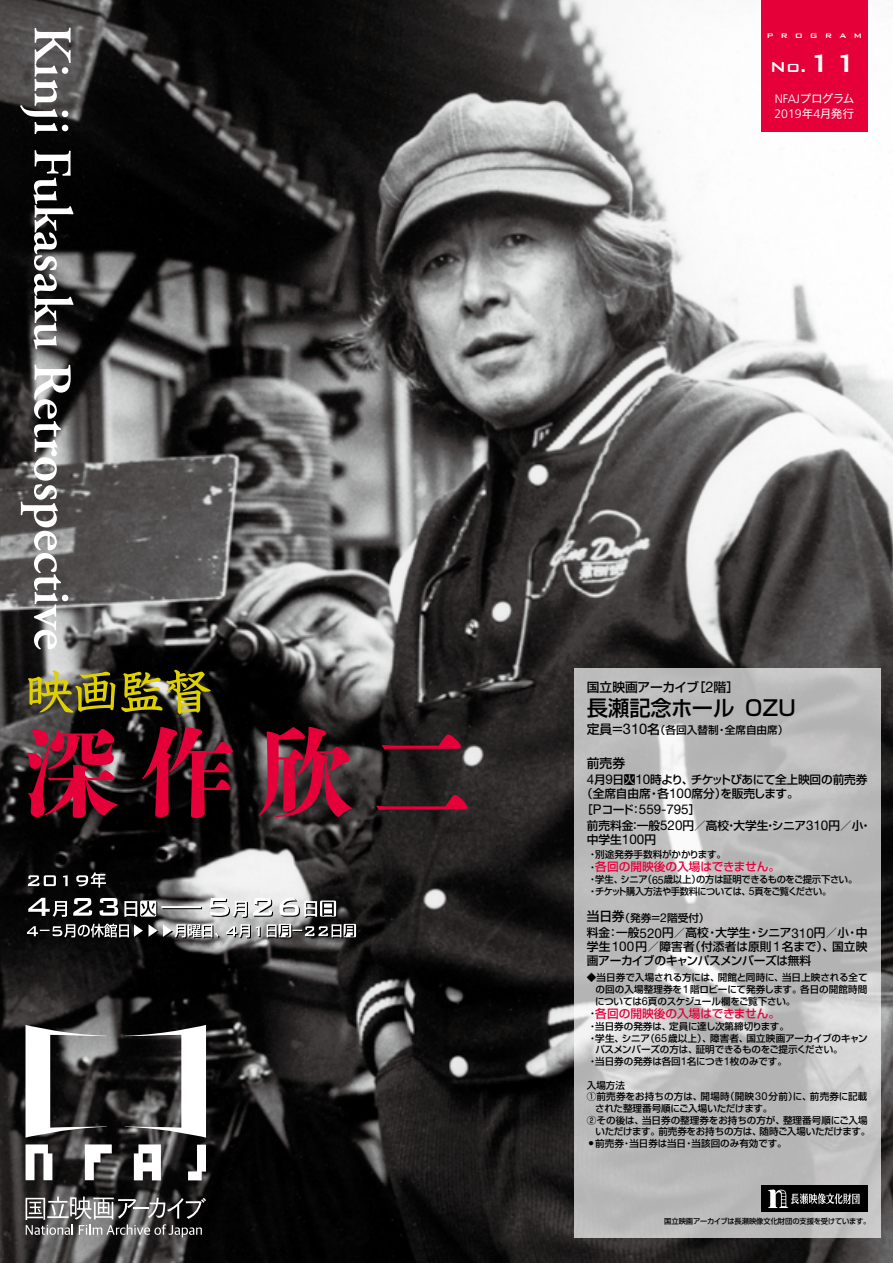
<style>
.page{position:relative;width:893px;height:1263px;background:#fff}
.page>*{position:absolute;margin:0;border:0;box-sizing:border-box;transform-origin:0 0}
.t1{font:600 54.15px "Adobe Garamond Pro";color:#fff}
.t2{font:500 21.3px "Shin Go Pro";color:#000}
.t3{font:500 19.2px "Bank Gothic";color:#fff}
.t4{font:13.5px "Helvetica Neue";letter-spacing:-.005em;color:#000}
.t5{font:500 12.75px "Shin Go Pro";letter-spacing:-.01em;color:#000}
.t6{font:300 12.3px "Frutiger";color:#fff}
.t7{font:500 11.7px/13.8px "Shin Go Pro";letter-spacing:-.015em;color:#000}
.t8{font:500 11.7px "Shin Go Pro";color:#e60039}
.t9{font:11.7px "Hira Kaku Std W4";letter-spacing:-.07em;color:#fff}
.t10{font:500 10.65px "Shin Go Pro";color:#000}
.t11{font:500 10.65px "Bank Gothic";letter-spacing:.7em;color:#fff}
.t12{font:500 9.6px/11.7px "Shin Go Pro";letter-spacing:-.015em;color:#000;text-align:justify}
.t13{font:500 9.6px/11.7px "Shin Go Pro";letter-spacing:-.04em;color:#000}
.t14{font:500 9.6px "Shin Go Pro";letter-spacing:.02em;color:#000}
.t15{font:500 9.6px "Shin Go Pro";letter-spacing:.005em;color:#000}
.t16{font:500 7.5px "Shin Go Pro";letter-spacing:-.02em;color:#000}
.s1{font-size:34.05px}
.s2{font-family:"Frutiger";font-weight:300;font-size:12.3px}
.s3{font-family:"Hira Kaku Std W4";font-weight:400;font-size:11.7px}
.s4{font-family:"Helvetica Neue";font-weight:400;font-size:14.7px}
.s5{font-size:12.75px}
.s6{font-family:"Helvetica Neue";font-weight:400;font-size:13.5px}
.s7{font-family:"Shin Go Pro";font-weight:500;font-size:11.7px}
.s8{font-size:9.6px;color:#000}
.s9{font-family:"Helvetica Neue";font-weight:400;font-size:10.95px}
.s10{font-family:"Helvetica Neue";font-weight:400;font-size:12.15px}
</style>
<div class="page">
<img style="left:0;top:0;width:893px;height:1263px">
<svg style="left:574px;top:668px;width:306px;height:569px;background:#bfbfbf"></svg>
<div style="left:761px;top:0;width:106px;height:132px;background:#e60039"></div>
<div style="left:761px;top:1186px;width:106px;height:26px;background:#000"></div>
<svg style="left:768px;top:1189px;width:91px;height:19px"></svg>
<svg style="left:27px;top:924px;width:330px;height:14px"></svg>
<svg style="left:28px;top:897px;width:309px;height:21px"></svg>
<svg style="left:28px;top:872px;width:79px;height:17px"></svg>
<svg style="left:26px;top:1025px;width:81px;height:113px"></svg>
<svg style="left:125px;top:1025px;width:81px;height:113px"></svg>
<svg style="left:85px;top:1144px;width:27px;height:36px"></svg>
<svg style="left:26px;top:1144px;width:26px;height:36px"></svg>
<svg style="left:188px;top:1145px;width:18px;height:35px"></svg>
<svg style="left:134px;top:1144px;width:27px;height:36px"></svg>
<svg style="left:26px;top:1196px;width:180px;height:41px;background:#696868"></svg>
<svg style="left:28px;top:670px;width:183px;height:44px;background:#6c661d"></svg>
<svg style="left:26px;top:729px;width:92px;height:89px;background:#7c132d"></svg>
<svg style="left:142px;top:727px;width:91px;height:91px;background:#5e0a1e"></svg>
<svg style="left:258px;top:727px;width:94px;height:90px;background:#801b34"></svg>
<svg style="left:377px;top:734px;width:90px;height:76px;background:#3a1c22"></svg>
<h1 class="t1" style="left:83px;top:26px;width:626px;rotate:90deg">Kinji Fukasaku Retrospective</h1>
<p class="t11" style="left:767px;top:29px;width:97px">program</p>
<h3 class="t3" style="left:770px;top:56px;width:91px">No.<span class="s1">11</span></h3>
<p class="t9" style="left:775px;top:90px;width:81px"><span class="s2">NFAJ</span>プログラム</p>
<p class="t6" style="left:774px;top:106px;width:81px">2019<span class="s3">年</span>4<span class="s3">月発行</span></p>
<h3 class="t5" style="left:587px;top:676px;width:154px">国立映画アーカイブ［<span class="s4">2</span>階］</h3>
<h2 class="t2" style="left:587px;top:690px;width:213px">長瀬記念ホールＯＺＵ</h2>
<p class="t10" style="left:587px;top:722px;width:203px"><span class="s5">定員＝</span><span class="s4">310</span><span class="s5">名</span>（各回入替制・全席自由席）</p>
<h3 class="t5" style="left:587px;top:753px;width:40px">前売券</h3>
<p class="t7" style="left:581px;top:771px;width:288px;text-indent:6px"><span class="s6">4</span>月<span class="s6">9</span>日火<span class="s6">10</span>時より、チケットぴあにて全上映回の前売券（全席自由席・各<span class="s6">100</span>席分）を販売します。</p>
<h3 class="t4" style="left:581px;top:801px;width:121px"><span class="s7">［</span>P<span class="s7">コード：</span>559-795<span class="s7">］</span></h3>
<p class="t7" style="left:587px;top:817px;width:286px">前売料金：一般<span class="s6">520</span>円／高校・大学生・シニア<span class="s6">310</span>円／小・中学生<span class="s6">100</span>円</p>
<p class="t12" style="left:588px;top:847px;width:140px">・別途発券手数料がかかります。</p>
<p class="t8" style="left:588px;top:857px;width:194px"><span class="s8">・</span>各回の開映後の入場はできません。</p>
<p class="t13" style="left:588px;top:873px;width:271px">・学生、シニア（<span class="s9">65</span>歳以上）の方は証明できるものをご提示下さい。・チケット購入方法や手数料については、<span class="s9">5</span>頁をご覧ください。</p>
<p class="t10" style="left:587px;top:909px;width:124px"><span class="s5">当日券</span>（発券＝<span class="s10">2</span>階受付）</p>
<p class="t7" style="left:587px;top:924px;width:282px;text-align:justify">料金：一般<span class="s6">520</span>円／高校・大学生・シニア<span class="s6">310</span>円／小・中学生<span class="s6">100</span>円／障害者（付添者は原則<span class="s6">1</span>名まで）、国立映画アーカイブのキャンパスメンバーズは無料</p>
<p class="t12" style="left:595px;top:970px;width:274px;text-indent:-8px">◆当日券で入場される方には、開館と同時に、当日上映される全ての回の入場整理券を<span class="s9">1</span>階ロビーにて発券します。各日の開館時間については<span class="s9">6</span>頁のスケジュール欄をご覧下さい。</p>
<p class="t8" style="left:588px;top:1004px;width:194px"><span class="s8">・</span>各回の開映後の入場はできません。</p>
<p class="t12" style="left:588px;top:1019px;width:202px">・当日券の発券は、定員に達し次第締切ります。</p>
<p class="t12" style="left:588px;top:1031px;width:281px">・学生、シニア（<span class="s9">65</span>歳以上）、障害者、国立映画アーカイブのキャン</p>
<p class="t12" style="left:595px;top:1043px;width:249px">パスメンバーズの方は、証明できるものをご提示ください。</p>
<p class="t12" style="left:588px;top:1054px;width:201px">・当日券の発券は各回<span class="s9">1</span>名につき<span class="s9">1</span>枚のみです。</p>
<p class="t12" style="left:587px;top:1078px;width:40px">入場方法</p>
<p class="t14" style="left:587px;top:1089px;width:282px">①前売券をお持ちの方は、開場時（開映<span class="s9">30</span>分前）に、前売券に記載</p>
<p class="t12" style="left:595px;top:1101px;width:179px">された整理番号順にご入場いただけます。</p>
<p class="t15" style="left:587px;top:1112px;width:282px">②その後は、当日券の整理券をお持ちの方が、整理番号順にご入場</p>
<p class="t12" style="left:595px;top:1125px;width:277px">いただけます。前売券をお持ちの方は、随時ご入場いただけます。</p>
<p class="t12" style="left:589px;top:1136px;width:200px"><sup>●</sup> 前売券・当日券は当日・当該回のみ有効です。</p>
<p class="t16" style="left:664px;top:1215px;width:208px">国立映画アーカイブは長瀬映像文化財団の支援を受けています。</p>
</div>
